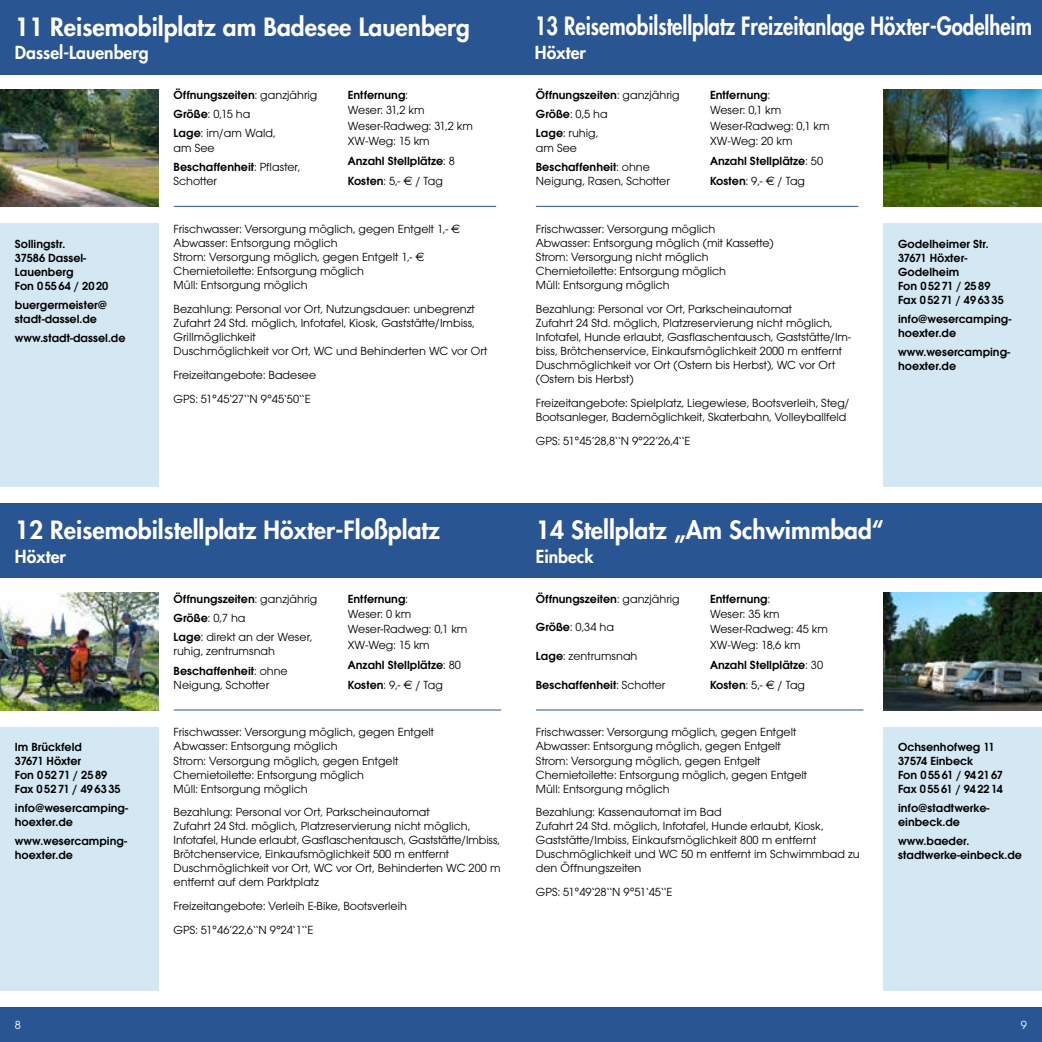
<style>
.page{position:relative;width:1042px;height:1042px;background:#fff}
.page>*{position:absolute;margin:0;border:0;box-sizing:border-box;transform-origin:0 0}
.t1{font:800 24.5px "Futura";color:#fff}
.t2{font:800 24.5px "Futura";color:#fff;scale:.83 1}
.t3{font:800 17.5px "Futura";color:#fff}
.t4{font:12.25px/14px "Avant Garde Gothic Itc T";color:#000}
.t5{font:600 12.25px/14px "Avant Garde Gothic Itc T";color:#000}
.t6{font:12.25px "Avant Garde Gothic Itc T";color:#fff}
.s1{font-weight:600}
.s2{font-weight:400}
.s3{font-family:"Euro Sans";font-weight:400}
.s4{font-family:"Euro Sans"}
</style>
<div class="page">
<div style="left:0;top:1007px;width:1042px;height:35px;background:#2a5593"></div>
<div style="left:521px;top:0;width:521px;height:74px;background:#2a5593"></div>
<div style="left:0;top:0;width:521px;height:74px;background:#2a5593"></div>
<div style="left:0;top:223px;width:159px;height:264px;background:#d4e8f3"></div>
<div style="left:883px;top:223px;width:159px;height:264px;background:#d4e8f3"></div>
<hr style="left:174px;top:206px;width:322px;height:1px;background:#2a5593">
<hr style="left:536px;top:206px;width:322px;height:1px;background:#2a5593">
<div style="left:521px;top:504px;width:521px;height:74px;background:#2a5593"></div>
<div style="left:0;top:504px;width:521px;height:74px;background:#2a5593"></div>
<div style="left:0;top:727px;width:159px;height:264px;background:#d4e8f3"></div>
<div style="left:883px;top:727px;width:159px;height:264px;background:#d4e8f3"></div>
<hr style="left:174px;top:709px;width:327px;height:1px;background:#2a5593">
<hr style="left:536px;top:709px;width:327px;height:1px;background:#2a5593">
<img style="left:0;top:593px;width:159px;height:117px">
<img style="left:0;top:89px;width:159px;height:118px">
<img style="left:883px;top:89px;width:159px;height:118px">
<img style="left:883px;top:593px;width:159px;height:117px">
<h1 class="t1" style="left:15px;top:10px;width:456px">11 Reisemobilplatz am Badesee Lauenberg</h1>
<h2 class="t3" style="left:15px;top:41px;width:135px">Dassel-Lauenberg</h2>
<p class="t4" style="left:174px;top:85px;width:145px;line-height:19.2px"><span class="s1">Öffnungszeiten</span>: ganzjährig<br><span class="s1">Größe</span>: 0,15 ha<br><span class="s1">Lage</span>: im/am Wald,</p>
<p class="t4" style="left:174px;top:138px;width:128px;line-height:19.2px">am See<br><span class="s1">Beschaffenheit</span>: Pflaster,</p>
<p class="t4" style="left:174px;top:174px;width:45px">Schotter</p>
<p class="t4" style="left:348px;top:87px;width:127px;line-height:15.4px"><span class="s1">Entfernung</span>:<br>Weser: 31,2 km<br>Weser-Radweg: 31,2 km<br>XW-Weg: 15 km</p>
<p class="t5" style="left:348px;top:151px;width:108px;line-height:20.3px">Anzahl Stellplätze<span class="s2">: 8<br></span>Kosten<span class="s2">: 5,-</span> <span class="s3">€</span> <span class="s2">/ Tag</span></p>
<p class="t4" style="left:174px;top:222px;width:288px">Frischwasser: Versorgung möglich, gegen Entgelt 1,- <span class="s4">€ </span>Abwasser: Entsorgung möglich<br>Strom: Versorgung möglich, gegen Entgelt 1,- <span class="s4">€ </span>Chemietoilette: Entsorgung möglich<br>Müll: Entsorgung möglich</p>
<p class="t4" style="left:174px;top:301px;width:315px">Bezahlung: Personal vor Ort, Nutzungsdauer: unbegrenzt Zufahrt 24 Std. möglich, Infotafel, Kiosk, Gaststätte/Imbiss, Grillmöglichkeit<br>Duschmöglichkeit vor Ort, WC und Behinderten WC vor Ort</p>
<p class="t4" style="left:174px;top:362px;width:144px;line-height:24px">Freizeitangebote: Badesee<br>GPS: 51°45‘27‘‘N 9°45‘50‘‘E</p>
<p class="t5" style="left:15px;top:236px;width:95px">Sollingstr.<br>37586 Dassel-<br>Lauenberg<br>Fon 055 64 / 20 20</p>
<p class="t5" style="left:15px;top:297px;width:94px">buergermeister@ stadt-dassel.de</p>
<p class="t5" style="left:15px;top:330px;width:112px">www.stadt-dassel.de</p>
<h1 class="t1" style="left:15px;top:514px;width:427px">12 Reisemobilstellplatz Höxter-Floßplatz</h1>
<h2 class="t3" style="left:15px;top:544px;width:52px">Höxter</h2>
<p class="t4" style="left:174px;top:588px;width:145px;line-height:19.2px"><span class="s1">Öffnungszeiten</span>: ganzjährig<br><span class="s1">Größe</span>: 0,7 ha<br><span class="s1">Lage</span>: direkt an der Weser,</p>
<p class="t4" style="left:174px;top:641px;width:116px;line-height:19.2px">ruhig, zentrumsnah<br><span class="s1">Beschaffenheit</span>: ohne</p>
<p class="t4" style="left:174px;top:678px;width:97px">Neigung, Schotter</p>
<p class="t4" style="left:348px;top:590px;width:121px;line-height:15.4px"><span class="s1">Entfernung</span>:<br>Weser: 0 km<br>Weser-Radweg: 0,1 km<br>XW-Weg: 15 km</p>
<p class="t5" style="left:348px;top:654px;width:115px;line-height:20.3px">Anzahl Stellplätze<span class="s2">: 80<br></span>Kosten<span class="s2">: 9,-</span> <span class="s3">€</span> <span class="s2">/ Tag</span></p>
<p class="t4" style="left:174px;top:725px;width:262px">Frischwasser: Versorgung möglich, gegen Entgelt Abwasser: Entsorgung möglich<br>Strom: Versorgung möglich, gegen Entgelt Chemietoilette: Entsorgung möglich<br>Müll: Entsorgung möglich</p>
<p class="t4" style="left:174px;top:805px;width:328px">Bezahlung: Personal vor Ort, Parkscheinautomat<br>Zufahrt 24 Std. möglich, Platzreservierung nicht möglich, Infotafel, Hunde erlaubt, Gasflaschentausch, Gaststätte/Imbiss, Brötchenservice, Einkaufsmöglichkeit 500 m entfernt Duschmöglichkeit vor Ort, WC vor Ort, Behinderten WC 200 m entfernt auf dem Parktplatz</p>
<p class="t4" style="left:174px;top:894px;width:235px;line-height:24px">Freizeitangebote: Verleih E-Bike, Bootsverleih<br>GPS: 51°46’22,6‘‘N 9°24‘1‘‘E</p>
<p class="t5" style="left:15px;top:740px;width:107px">Im Brückfeld<br>37671 Höxter<br>Fon 052 71 / 25 89<br>Fax 0 5271 / 4963 35</p>
<p class="t5" style="left:15px;top:801px;width:115px">info@wesercamping&shy;hoexter.de</p>
<p class="t5" style="left:15px;top:834px;width:114px">www.wesercamping&shy;hoexter.de</p>
<h1 class="t2" style="left:535px;top:10px;width:600px">13 Reisemobilstellplatz Freizeitanlage Höxter-Godelheim</h1>
<h2 class="t3" style="left:535px;top:41px;width:52px">Höxter</h2>
<p class="t4" style="left:536px;top:85px;width:145px;line-height:19.2px"><span class="s1">Öffnungszeiten</span>: ganzjährig<br><span class="s1">Größe</span>: 0,5 ha<br><span class="s1">Lage</span>: ruhig,</p>
<p class="t5" style="left:536px;top:138px;width:116px;line-height:19.2px"><span class="s2">am See<br></span>Beschaffenheit<span class="s2">: ohne</span></p>
<p class="t4" style="left:536px;top:174px;width:135px">Neigung, Rasen, Schotter</p>
<p class="t4" style="left:710px;top:87px;width:121px;line-height:15.4px"><span class="s1">Entfernung</span>:<br>Weser: 0,1 km<br>Weser-Radweg: 0,1 km<br>XW-Weg: 20 km</p>
<p class="t5" style="left:710px;top:151px;width:115px;line-height:20.3px">Anzahl Stellplätze<span class="s2">: 50<br></span>Kosten<span class="s2">: 9,-</span> <span class="s3">€</span> <span class="s2">/ Tag</span></p>
<p class="t4" style="left:536px;top:222px;width:239px">Frischwasser: Versorgung möglich<br>Abwasser: Entsorgung möglich (mit Kassette)<br>Strom: Versorgung nicht möglich Chemietoilette: Entsorgung möglich<br>Müll: Entsorgung möglich</p>
<p class="t4" style="left:536px;top:301px;width:317px">Bezahlung: Personal vor Ort, Parkscheinautomat<br>Zufahrt 24 Std. möglich, Platzreservierung nicht möglich, Infotafel, Hunde erlaubt, Gasflaschentausch, Gaststätte/Im&shy;biss, Brötchenservice, Einkaufsmöglichkeit 2000 m entfernt Duschmöglichkeit vor Ort (Ostern bis Herbst), WC vor Ort (Ostern bis Herbst)</p>
<p class="t4" style="left:536px;top:395px;width:315px">Freizeitangebote: Spielplatz, Liegewiese, Bootsverleih, Steg/<br>Bootsanleger, Bademöglichkeit, Skaterbahn, Volleyballfeld</p>
<p class="t4" style="left:536px;top:433px;width:156px">GPS: 51°45’28,8‘‘N 9°22’26,4‘‘E</p>
<p class="t5" style="left:898px;top:236px;width:107px">Godelheimer Str.<br>37671 Höxter-<br>Godelheim<br>Fon 0 52 71 / 25 89<br>Fax 0 5271 / 496335</p>
<p class="t5" style="left:898px;top:311px;width:115px">info@wesercamping&shy;hoexter.de</p>
<p class="t5" style="left:898px;top:344px;width:114px">www.wesercamping&shy;hoexter.de</p>
<h1 class="t1" style="left:536px;top:514px;width:349px">14 Stellplatz „Am Schwimmbad“</h1>
<h2 class="t3" style="left:536px;top:544px;width:59px">Einbeck</h2>
<p class="t5" style="left:536px;top:591px;width:145px">Öffnungszeiten<span class="s2">: ganzjährig</span></p>
<p class="t4" style="left:536px;top:620px;width:80px"><span class="s1">Größe</span>: 0,34 ha</p>
<p class="t4" style="left:536px;top:649px;width:103px"><span class="s1">Lage</span>: zentrumsnah</p>
<p class="t5" style="left:536px;top:678px;width:131px">Beschaffenheit<span class="s2">: Schotter</span></p>
<p class="t4" style="left:710px;top:590px;width:119px;line-height:15.4px"><span class="s1">Entfernung</span>:<br>Weser: 35 km<br>Weser-Radweg: 45 km<br>XW-Weg: 18,6 km</p>
<p class="t5" style="left:710px;top:654px;width:115px;line-height:20.3px">Anzahl Stellplätze<span class="s2">: 30<br></span>Kosten<span class="s2">: 5,-</span> <span class="s3">€</span> <span class="s2">/ Tag</span></p>
<p class="t4" style="left:536px;top:725px;width:273px">Frischwasser: Versorgung möglich, gegen Entgelt Abwasser: Entsorgung möglich, gegen Entgelt Strom: Versorgung möglich, gegen Entgelt Chemietoilette: Entsorgung möglich, gegen Entgelt Müll: Entsorgung möglich</p>
<p class="t4" style="left:536px;top:805px;width:325px">Bezahlung: Kassenautomat im Bad<br>Zufahrt 24 Std. möglich, Infotafel, Hunde erlaubt, Kiosk, Gaststätte/Imbiss, Einkaufsmöglichkeit 800 m entfernt Duschmöglichkeit und WC 50 m entfernt im Schwimmbad zu den Öffnungszeiten</p>
<p class="t4" style="left:536px;top:885px;width:138px">GPS: 51°49‘28‘‘N 9°51‘45‘‘E</p>
<p class="t5" style="left:898px;top:740px;width:106px">Ochsenhofweg 11<br>37574 Einbeck<br>Fon 0 55 61 / 94 2167<br>Fax 0 5561 / 942214</p>
<p class="t5" style="left:898px;top:801px;width:93px">info@stadtwerke&shy;einbeck.de</p>
<p class="t5" style="left:898px;top:834px;width:125px">www.baeder. stadtwerke-einbeck.de</p>
<p class="t6" style="left:15px;top:1018px;width:8px">8</p>
<p class="t6" style="left:1021px;top:1018px;width:8px">9</p>
</div>
